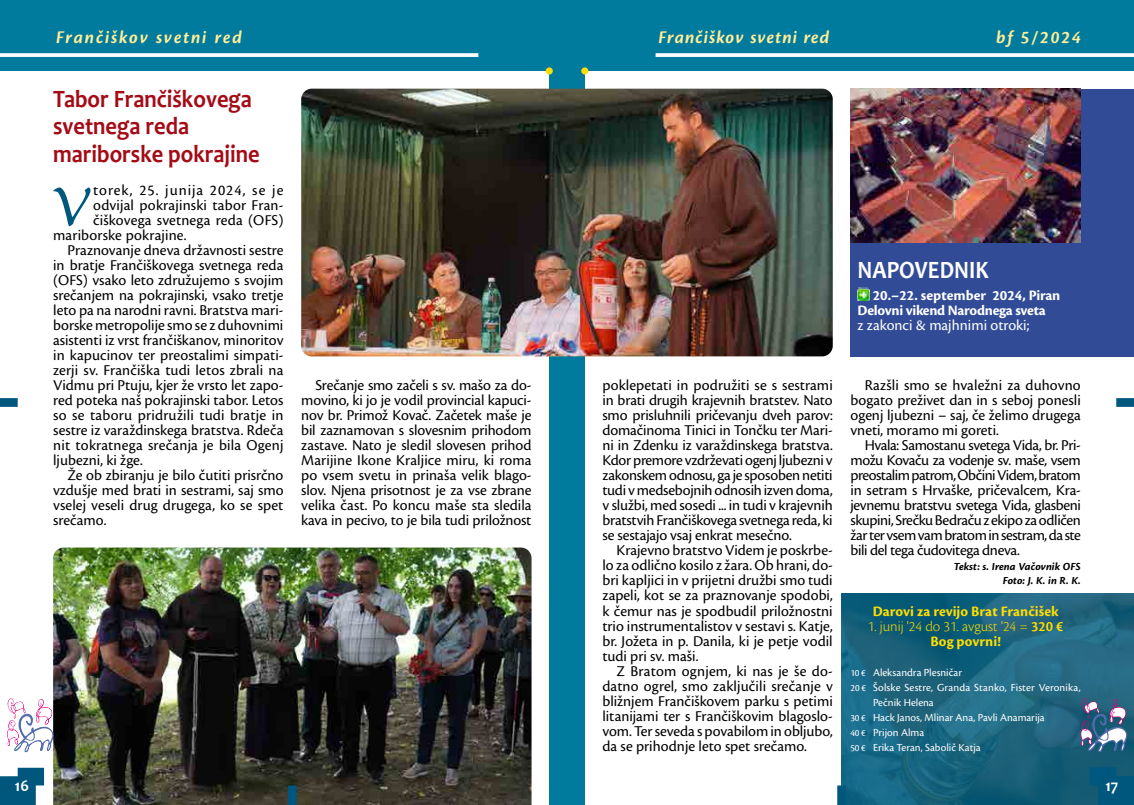
<style>
.page{position:relative;width:1134px;height:805px;background:#fff}
.page>*{position:absolute;margin:0;border:0;box-sizing:border-box;transform-origin:0 0}
.t1{font:71.62px "Sanvito Pro";color:#00577e}
.t2{font:700 25px/27.5px "Candara";color:#a40b16;scale:.9 1}
.t3{font:700 25px "Candara";color:#fff;scale:.9 1}
.t4{font:18.62px "Cronos Pro Bold Disp It";letter-spacing:.085em;color:#ffed98}
.t5{font:18.62px "Cronos Pro Bold Disp It";letter-spacing:.055em;color:#ffed98}
.t6{font:700 16.25px "Candara";color:#fff}
.t7{font:15.62px/15px "Cronos Pro";color:#000;text-align:justify}
.t8{font:15.62px "Cronos Pro";letter-spacing:.06em;color:#000}
.t9{font:15.62px "Cronos Pro";color:#fff}
.t10{font:700 15px/15px "Cronos Pro";letter-spacing:-.015em;color:#fff}
.t11{font:300 15px/15px "Cronos Pro";color:#fd0;text-align:center}
.t12{font:700 15px "Cronos Pro";color:#fd0}
.t13{font:11.25px "Cronos Pro";color:#fff}
.t14{font:11.25px/14.2px "Cronos Pro Bold Capt It";color:#000;text-align:right}
.s1{font-weight:600}
.s2{font-weight:700}
.s3{font-size:10px}
</style>
<div class="page">
<div style="left:567px;top:0;width:18px;height:804px;background:#007a9d"></div>
<div style="left:549px;top:0;width:18px;height:804px;background:#007a9d"></div>
<div style="left:0;top:0;width:567px;height:71px;background:#007a9d"></div>
<div style="left:567px;top:0;width:567px;height:71px;background:#007a9d"></div>
<svg style="left:656px;top:53px;width:478px;height:4px;background:#eff6f9"></svg>
<svg style="left:0;top:53px;width:478px;height:4px;background:#eff6f9"></svg>
<div style="left:546px;top:67px;width:7px;height:7px;background:#fd0;border-radius:50%"></div>
<div style="left:581px;top:67px;width:7px;height:7px;background:#fd0;border-radius:50%"></div>
<div style="left:850px;top:89px;width:284px;height:267px;background:#324b97"></div>
<img style="left:842px;top:594px;width:292px;height:210px">
<img style="left:301px;top:89px;width:532px;height:267px">
<img style="left:53px;top:547px;width:478px;height:257px">
<img style="left:850px;top:89px;width:231px;height:153px">
<svg style="left:857px;top:287px;width:13px;height:13px"></svg>
<svg style="left:7px;top:696px;width:47px;height:56px"></svg>
<svg style="left:1079px;top:696px;width:49px;height:56px"></svg>
<div style="left:1116px;top:398px;width:18px;height:9px;background:#00577e"></div>
<svg style="left:1089px;top:767px;width:45px;height:37px;background:#04577b"></svg>
<div style="left:837px;top:785px;width:9px;height:19px;background:#00577e"></div>
<div style="left:288px;top:785px;width:9px;height:19px;background:#00577e"></div>
<svg style="left:0;top:767px;width:44px;height:37px"></svg>
<div style="left:0;top:398px;width:18px;height:9px;background:#00577e"></div>
<p class="t4" style="left:56px;top:26px;width:187px">Frančiškov svetni red</p>
<p class="t5" style="left:659px;top:26px;width:172px">Frančiškov svetni red</p>
<p class="t4" style="left:996px;top:26px;width:86px">bf 5/2024</p>
<h2 class="t2" style="left:53px;top:85px;width:231px">Tabor Frančiškovega svetnega reda mariborske pokrajine</h2>
<h1 class="t1" style="left:52px;top:167px;width:41px">V</h1>
<p class="t8" style="left:93px;top:181px;width:192px">torek, 25. junija 2024, se je</p>
<p class="t7" style="left:93px;top:198px;width:192px">odvijal pokrajinski tabor Fran-</p>
<p class="t7" style="left:93px;top:213px;width:192px">čiškovega svetnega reda (OFS)</p>
<p class="t7" style="left:53px;top:228px;width:135px">mariborske pokrajine.</p>
<p class="t7" style="left:67px;top:243px;width:218px">Praznovanje dneva državnosti sestre</p>
<p class="t7" style="left:53px;top:258px;width:232px">in bratje Frančiškovega svetnega reda</p>
<p class="t7" style="left:53px;top:273px;width:232px">(OFS) vsako leto združujemo s svojim</p>
<p class="t7" style="left:53px;top:288px;width:232px">srečanjem na pokrajinski, vsako tretje</p>
<p class="t7" style="left:53px;top:303px;width:232px">leto pa na narodni ravni. Bratstva mari-</p>
<p class="t7" style="left:53px;top:318px;width:232px">borske metropolije smo se z duhovnimi</p>
<p class="t7" style="left:53px;top:333px;width:232px">asistenti iz vrst frančiškanov, minoritov</p>
<p class="t7" style="left:53px;top:348px;width:232px">in kapucinov ter preostalimi simpati-</p>
<p class="t7" style="left:53px;top:363px;width:232px">zerji sv. Frančiška tudi letos zbrali na</p>
<p class="t7" style="left:53px;top:378px;width:232px">Vidmu pri Ptuju, kjer že vrsto let zapo-</p>
<p class="t7" style="left:53px;top:393px;width:232px">red poteka naš pokrajinski tabor. Letos</p>
<p class="t7" style="left:53px;top:408px;width:232px">so se taboru pridružili tudi bratje in</p>
<p class="t7" style="left:53px;top:423px;width:232px">sestre iz varaždinskega bratstva. Rdeča</p>
<p class="t7" style="left:53px;top:438px;width:232px">nit tokratnega srečanja je bila Ogenj</p>
<p class="t7" style="left:53px;top:453px;width:91px">ljubezni, ki žge.</p>
<p class="t7" style="left:67px;top:468px;width:218px">Že ob zbiranju je bilo čutiti prisrčno</p>
<p class="t7" style="left:53px;top:483px;width:232px">vzdušje med brati in sestrami, saj smo</p>
<p class="t7" style="left:53px;top:498px;width:232px">vselej veseli drug drugega, ko se spet</p>
<p class="t7" style="left:53px;top:513px;width:55px">srečamo.</p>
<h2 class="t3" style="left:857px;top:254px;width:147px">NAPOVEDNIK</h2>
<p class="t10" style="left:857px;top:288px;width:204px;text-indent:15px">20.–22. september 2024, Piran<br>Delovni vikend Narodnega sveta</p>
<p class="t9" style="left:857px;top:316px;width:173px">z zakonci &amp; majhnimi otroki;</p>
<p class="t7" style="left:301px;top:378px;width:232px;text-indent:14px">Srečanje smo začeli s sv. mašo za do&shy;movino, ki jo je vodil provincial kapuci&shy;nov br. Primož Kovač. Začetek maše je bil zaznamovan s slovesnim prihodom zastave. Nato je sledil slovesen prihod Marijine Ikone Kraljice miru, ki roma po vsem svetu in prinaša velik blago&shy;slov. Njena prisotnost je za vse zbrane velika čast. Po koncu maše sta sledila kava in pecivo, to je bila tudi priložnost</p>
<p class="t7" style="left:602px;top:378px;width:232px">poklepetati in podružiti se s sestrami in brati drugih krajevnih bratstev. Nato smo prisluhnili pričevanju dveh parov: domačinoma Tinici in Tončku ter Mari&shy;ni in Zdenku iz varaždinskega bratstva.<br>Kdor premore vzdrževati ogenj ljubezni v zakonskem odnosu, ga je sposoben netiti tudi v medsebojnih odnosih izven doma, v službi, med sosedi ... in tudi v krajevnih bratstvih Frančiškovega svetnega reda, ki se sestajajo vsaj enkrat mesečno.</p>
<p class="t7" style="left:602px;top:543px;width:232px;text-indent:14px">Krajevno bratstvo Videm je poskrbe&shy;lo za odlično kosilo z žara. Ob hrani, do&shy;bri kapljici in v prijetni družbi smo tudi zapeli, kot se za praznovanje spodobi, k čemur nas je spodbudil priložnostni trio instrumentalistov v sestavi s. Katje, br. Jožeta in p. Danila, ki je petje vodil tudi pri sv. maši.</p>
<p class="t7" style="left:602px;top:663px;width:232px;text-indent:14px">Z Bratom ognjem, ki nas je še do&shy;datno ogrel, smo zaključili srečanje v bližnjem Frančiškovem parku s petimi litanijami ter s Frančiškovim blagoslo&shy;vom. Ter seveda s povabilom in obljubo, da se prihodnje leto spet srečamo.</p>
<p class="t7" style="left:850px;top:378px;width:232px;text-indent:14px">Razšli smo se hvaležni za duhovno bogato preživet dan in s seboj ponesli ogenj ljubezni – saj, če želimo drugega vneti, moramo mi goreti.</p>
<p class="t7" style="left:850px;top:438px;width:232px;text-indent:14px">Hvala: Samostanu svetega Vida, br. Pri&shy;možu Kovaču za vodenje sv. maše, vsem preostalim patrom, Občini Videm, bratom in setram s Hrvaške, pričevalcem, Kra&shy;jevnemu bratstvu svetega Vida, glasbeni skupini, Srečku Bedraču z ekipo za odličen žar ter vsem vam bratom in sestram, da ste bili del tega čudovitega dneva.</p>
<p class="t14" style="left:954px;top:559px;width:128px">Tekst: s. Irena Vačovnik OFS<br>Foto: J. K. in R. K.</p>
<p class="t12" style="left:873px;top:602px;width:187px">Darovi za revijo Brat Frančišek</p>
<p class="t11" style="left:868px;top:618px;width:197px">1. junij '24 do 31. avgust '24 = <span class="s1">320 €<br></span><span class="s2">Bog povrni!</span></p>
<p class="t13" style="left:850px;top:665px;width:113px"><span class="s3">10 €</span> Aleksandra Plesničar</p>
<p class="t13" style="left:850px;top:680px;width:232px"><span class="s3">20 €</span> Šolske Sestre, Granda Stanko, Fister Veronika,</p>
<p class="t13" style="left:873px;top:695px;width:62px">Pečnik Helena</p>
<p class="t13" style="left:850px;top:710px;width:196px"><span class="s3">30 €</span> Hack Janos, Mlinar Ana, Pavli Anamarija</p>
<p class="t13" style="left:850px;top:725px;width:75px"><span class="s3">40 €</span> Prijon Alma</p>
<p class="t13" style="left:850px;top:740px;width:132px"><span class="s3">50 €</span> Erika Teran, Sabolič Katja</p>
<p class="t6" style="left:15px;top:775px;width:16px">16</p>
<p class="t6" style="left:1105px;top:775px;width:14px">17</p>
</div>
